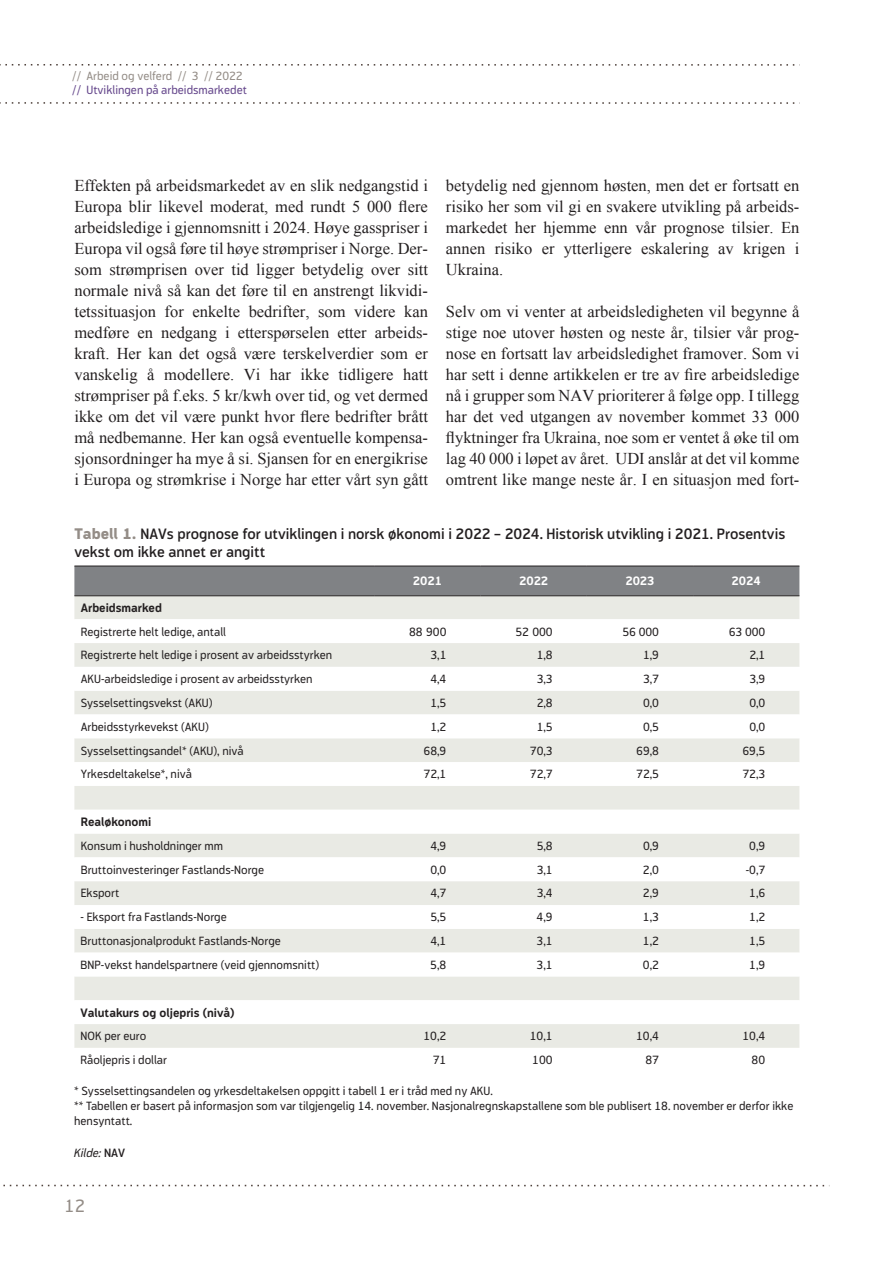
<style>
.page{position:relative;width:893px;height:1263px;background:#fff}
.page>*{position:absolute;margin:0;border:0;box-sizing:border-box;transform-origin:0 0}
.t1{font:18px "Modus";color:#948d87}
.t2{font:16.5px/21px "Times New Roman";color:#231f20;text-align:justify}
.t3{font:600 15px/18px "Modus";color:#231f20}
.t4{font:12px/15px "Modus";color:#231f20}
.t5{font:700 12px "Modus";color:#231f20}
.t6{font:12px "Modus";color:#64468b}
.t7{font:12px "Modus";color:#948d87}
.t8{font:700 12px "Modus";color:#fff}
.t9{font:italic 12px "Modus";color:#231f20}
.s1{font-weight:800;color:#948d87}
.s2{font-weight:600;font-style:normal}
</style>
<div class="page">
<svg style="left:0;top:64px;width:795px;height:2px"></svg>
<svg style="left:0;top:102px;width:795px;height:2px"></svg>
<svg style="left:3px;top:1185px;width:822px;height:1px"></svg>
<div style="left:74px;top:567px;width:725px;height:28px;background:#808285"></div>
<div style="left:74px;top:596px;width:725px;height:23px;background:#e9eae4"></div>
<svg style="left:74px;top:643px;width:725px;height:405px;fill:#e9eae4"></svg>
<hr style="left:74px;top:566px;width:300px;height:1px;background:#231f20">
<hr style="left:374px;top:566px;width:106px;height:1px;background:#231f20">
<hr style="left:480px;top:566px;width:107px;height:1px;background:#231f20">
<hr style="left:587px;top:566px;width:106px;height:1px;background:#231f20">
<hr style="left:693px;top:566px;width:106px;height:1px;background:#231f20">
<hr style="left:74px;top:595px;width:300px;height:1px;background:#231f20">
<hr style="left:374px;top:595px;width:106px;height:1px;background:#231f20">
<hr style="left:480px;top:595px;width:107px;height:1px;background:#231f20">
<hr style="left:587px;top:595px;width:106px;height:1px;background:#231f20">
<hr style="left:693px;top:595px;width:106px;height:1px;background:#231f20">
<p class="t7" style="left:72px;top:69px;width:172px">// Arbeid og velferd // 3 // 2022</p>
<p class="t6" style="left:72px;top:83px;width:176px">// Utviklingen på arbeidsmarkedet</p>
<p class="t2" style="left:74px;top:175px;width:355px">Effekten på arbeidsmarkedet av en slik nedgangstid i Europa blir likevel moderat, med rundt 5 000 flere arbeidsledige i gjennomsnitt i 2024. Høye gasspriser i Europa vil også føre til høye strømpriser i Norge. Der&shy;som strømprisen over tid ligger betydelig over sitt normale nivå så kan det føre til en anstrengt likvidi&shy;tetssituasjon for enkelte bedrifter, som videre kan medføre en nedgang i etterspørselen etter arbeids&shy;kraft. Her kan det også være terskelverdier som er vanskelig å modellere. Vi har ikke tidligere hatt strømpriser på f.eks. 5 kr/kwh over tid, og vet dermed ikke om det vil være punkt hvor flere bedrifter brått må nedbemanne. Her kan også eventuelle kompensa&shy;sjonsordninger ha mye å si. Sjansen for en energikrise i Europa og strømkrise i Norge har etter vårt syn gått</p>
<p class="t2" style="left:446px;top:175px;width:355px">betydelig ned gjennom høsten, men det er fortsatt en risiko her som vil gi en svakere utvikling på arbeids&shy;markedet her hjemme enn vår prognose tilsier. En annen risiko er ytterligere eskalering av krigen i Ukraina.</p>
<p class="t2" style="left:446px;top:301px;width:355px">Selv om vi venter at arbeidsledigheten vil begynne å stige noe utover høsten og neste år, tilsier vår prog&shy;nose en fortsatt lav arbeidsledighet framover. Som vi har sett i denne artikkelen er tre av fire arbeidsledige nå i grupper som NAV prioriterer å følge opp. I tillegg har det ved utgangen av november kommet 33 000 flyktninger fra Ukraina, noe som er ventet å øke til om lag 40 000 i løpet av året. UDI anslår at det vil komme omtrent like mange neste år. I en situasjon med fort-</p>
<p class="t3" style="left:74px;top:525px;width:712px"><span class="s1">Tabell 1.</span> NAVs prognose for utviklingen i norsk økonomi i 2022 – 2024. Historisk utvikling i 2021. Prosentvis vekst om ikke annet er angitt</p>
<p class="t8" style="left:413px;top:574px;width:31px">2021</p>
<p class="t8" style="left:519px;top:574px;width:31px">2022</p>
<p class="t8" style="left:625px;top:574px;width:31px">2023</p>
<p class="t8" style="left:732px;top:574px;width:31px">2024</p>
<p class="t5" style="left:81px;top:601px;width:83px">Arbeidsmarked</p>
<p class="t4" style="left:81px;top:624px;width:147px">Registrerte helt ledige, antall</p>
<p class="t4" style="left:409px;top:624px;width:39px">88 900</p>
<p class="t4" style="left:515px;top:624px;width:39px">52 000</p>
<p class="t4" style="left:622px;top:624px;width:38px">56 000</p>
<p class="t4" style="left:729px;top:624px;width:38px">63 000</p>
<p class="t4" style="left:81px;top:648px;width:253px">Registrerte helt ledige i prosent av arbeidsstyrken</p>
<p class="t4" style="left:430px;top:648px;width:18px">3,1</p>
<p class="t4" style="left:537px;top:648px;width:18px">1,8</p>
<p class="t4" style="left:643px;top:648px;width:18px">1,9</p>
<p class="t4" style="left:749px;top:648px;width:18px">2,1</p>
<p class="t4" style="left:81px;top:671px;width:233px">AKU-arbeidsledige i prosent av arbeidsstyrken</p>
<p class="t4" style="left:430px;top:671px;width:18px">4,4</p>
<p class="t4" style="left:537px;top:671px;width:18px">3,3</p>
<p class="t4" style="left:643px;top:671px;width:18px">3,7</p>
<p class="t4" style="left:749px;top:671px;width:18px">3,9</p>
<p class="t4" style="left:81px;top:695px;width:133px">Sysselsettingsvekst (AKU)</p>
<p class="t4" style="left:430px;top:695px;width:18px">1,5</p>
<p class="t4" style="left:537px;top:695px;width:18px">2,8</p>
<p class="t4" style="left:643px;top:695px;width:18px">0,0</p>
<p class="t4" style="left:749px;top:695px;width:18px">0,0</p>
<p class="t4" style="left:81px;top:719px;width:130px">Arbeidsstyrkevekst (AKU)</p>
<p class="t4" style="left:430px;top:719px;width:18px">1,2</p>
<p class="t4" style="left:537px;top:719px;width:18px">1,5</p>
<p class="t4" style="left:643px;top:719px;width:18px">0,5</p>
<p class="t4" style="left:749px;top:719px;width:18px">0,0</p>
<p class="t4" style="left:81px;top:743px;width:164px">Sysselsettingsandel* (AKU), nivå</p>
<p class="t4" style="left:424px;top:743px;width:24px">68,9</p>
<p class="t4" style="left:530px;top:743px;width:24px">70,3</p>
<p class="t4" style="left:636px;top:743px;width:24px">69,8</p>
<p class="t4" style="left:742px;top:743px;width:24px">69,5</p>
<p class="t4" style="left:81px;top:767px;width:113px">Yrkesdeltakelse*, nivå</p>
<p class="t4" style="left:424px;top:767px;width:24px">72,1</p>
<p class="t4" style="left:530px;top:767px;width:24px">72,7</p>
<p class="t4" style="left:636px;top:767px;width:24px">72,5</p>
<p class="t4" style="left:742px;top:767px;width:24px">72,3</p>
<p class="t5" style="left:81px;top:815px;width:72px">Realøkonomi</p>
<p class="t4" style="left:81px;top:838px;width:144px">Konsum i husholdninger mm</p>
<p class="t4" style="left:430px;top:838px;width:18px">4,9</p>
<p class="t4" style="left:537px;top:838px;width:18px">5,8</p>
<p class="t4" style="left:643px;top:838px;width:18px">0,9</p>
<p class="t4" style="left:749px;top:838px;width:18px">0,9</p>
<p class="t4" style="left:81px;top:862px;width:185px">Bruttoinvesteringer Fastlands-Norge</p>
<p class="t4" style="left:430px;top:862px;width:18px">0,0</p>
<p class="t4" style="left:537px;top:862px;width:18px">3,1</p>
<p class="t4" style="left:643px;top:862px;width:18px">2,0</p>
<p class="t4" style="left:746px;top:862px;width:21px">-0,7</p>
<p class="t4" style="left:81px;top:886px;width:40px">Eksport</p>
<p class="t4" style="left:430px;top:886px;width:18px">4,7</p>
<p class="t4" style="left:537px;top:886px;width:18px">3,4</p>
<p class="t4" style="left:643px;top:886px;width:18px">2,9</p>
<p class="t4" style="left:749px;top:886px;width:18px">1,6</p>
<p class="t4" style="left:81px;top:910px;width:148px">- Eksport fra Fastlands-Norge</p>
<p class="t4" style="left:430px;top:910px;width:18px">5,5</p>
<p class="t4" style="left:537px;top:910px;width:18px">4,9</p>
<p class="t4" style="left:643px;top:910px;width:18px">1,3</p>
<p class="t4" style="left:749px;top:910px;width:18px">1,2</p>
<p class="t4" style="left:81px;top:933px;width:202px">Bruttonasjonalprodukt Fastlands-Norge</p>
<p class="t4" style="left:430px;top:933px;width:18px">4,1</p>
<p class="t4" style="left:537px;top:933px;width:18px">3,1</p>
<p class="t4" style="left:643px;top:933px;width:18px">1,2</p>
<p class="t4" style="left:749px;top:933px;width:18px">1,5</p>
<p class="t4" style="left:81px;top:957px;width:240px">BNP-vekst handelspartnere (veid gjennomsnitt)</p>
<p class="t4" style="left:430px;top:957px;width:18px">5,8</p>
<p class="t4" style="left:537px;top:957px;width:18px">3,1</p>
<p class="t4" style="left:643px;top:957px;width:18px">0,2</p>
<p class="t4" style="left:749px;top:957px;width:18px">1,9</p>
<p class="t5" style="left:81px;top:1006px;width:155px">Valutakurs og oljepris (nivå)</p>
<p class="t4" style="left:81px;top:1029px;width:67px">NOK per euro</p>
<p class="t4" style="left:423px;top:1029px;width:24px">10,2</p>
<p class="t4" style="left:530px;top:1029px;width:24px">10,1</p>
<p class="t4" style="left:636px;top:1029px;width:24px">10,4</p>
<p class="t4" style="left:742px;top:1029px;width:24px">10,4</p>
<p class="t4" style="left:81px;top:1052px;width:88px">Råoljepris i dollar</p>
<p class="t4" style="left:433px;top:1052px;width:15px">71</p>
<p class="t4" style="left:532px;top:1052px;width:22px">100</p>
<p class="t4" style="left:645px;top:1052px;width:15px">87</p>
<p class="t4" style="left:752px;top:1052px;width:15px">80</p>
<p class="t4" style="left:74px;top:1083px;width:721px">* Sysselsettingsandelen og yrkesdeltakelsen oppgitt i tabell 1 er i tråd med ny AKU.<br>** Tabellen er basert på informasjon som var tilgjengelig 14. november. Nasjonalregnskapstallene som ble publisert 18. november er derfor ikke hensyntatt.</p>
<p class="t9" style="left:74px;top:1146px;width:52px">Kilde: <span class="s2">NAV</span></p>
<p class="t1" style="left:65px;top:1195px;width:22px">12</p>
</div>
